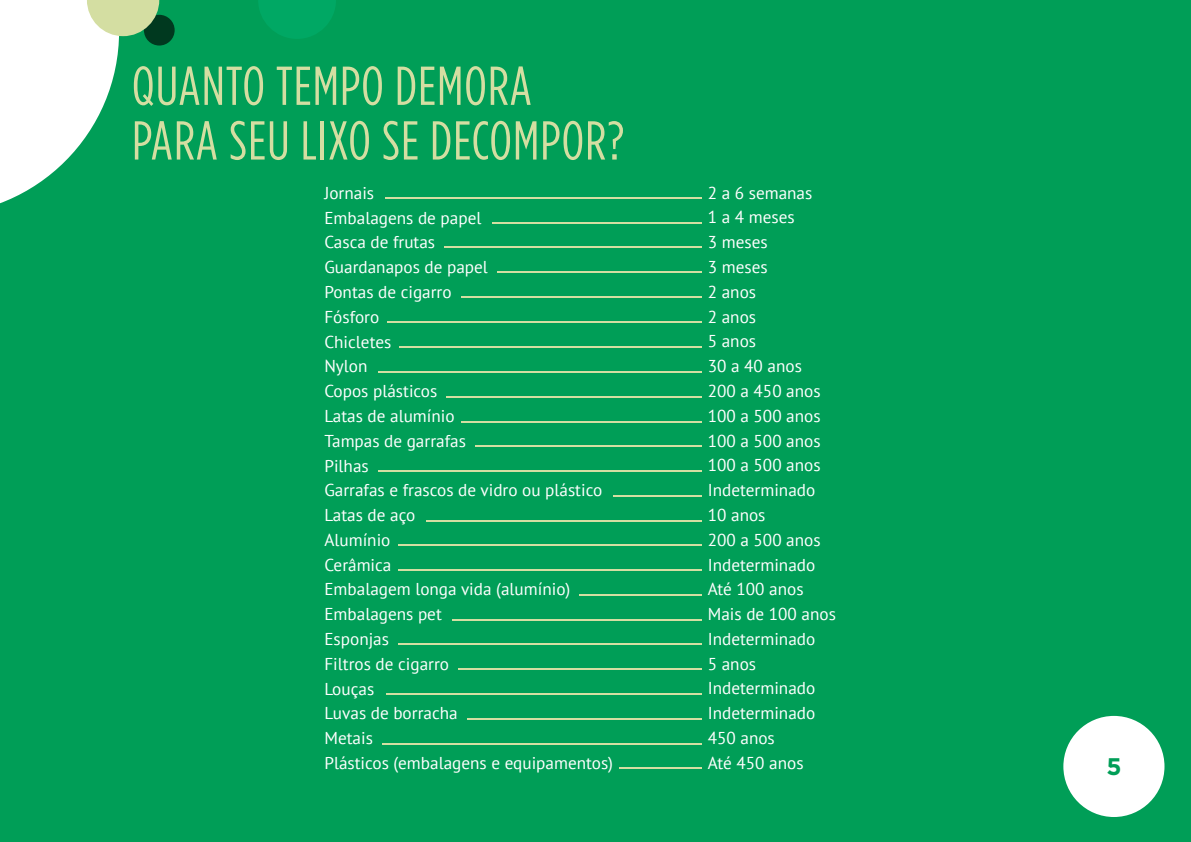
<style>
.page{position:relative;width:1191px;height:842px;background:#009e57}
.page>*{position:absolute;margin:0;border:0;box-sizing:border-box;transform-origin:0 0}
.t1{font:54.6px/54.6px "Gotham Condensed";letter-spacing:.02em;color:#d4dea2}
.t2{font:700 24px "Gotham";color:#009e57}
.t3{font:17.2px/24.8px "PT Sans";color:#fff}
</style>
<div class="page">
<div style="left:1063px;top:716px;width:101px;height:101px;background:#fff;border-radius:50%"></div>
<svg style="left:258px;top:0;width:78px;height:39px"></svg>
<div style="left:144px;top:15px;width:31px;height:31px;background:#00391f;border-radius:50%"></div>
<svg style="left:0;top:0;width:159px;height:204px"></svg>
<hr style="left:619px;top:768px;width:82px;height:1px;background:#d4dea2">
<hr style="left:382px;top:743px;width:319px;height:1px;background:#d4dea2">
<hr style="left:467px;top:718px;width:234px;height:1px;background:#d4dea2">
<hr style="left:386px;top:694px;width:315px;height:1px;background:#d4dea2">
<hr style="left:458px;top:668px;width:243px;height:1px;background:#d4dea2">
<hr style="left:398px;top:644px;width:303px;height:1px;background:#d4dea2">
<hr style="left:452px;top:619px;width:249px;height:1px;background:#d4dea2">
<hr style="left:579px;top:594px;width:122px;height:1px;background:#d4dea2">
<hr style="left:398px;top:569px;width:303px;height:1px;background:#d4dea2">
<hr style="left:398px;top:545px;width:303px;height:1px;background:#d4dea2">
<hr style="left:425px;top:520px;width:276px;height:1px;background:#d4dea2">
<hr style="left:613px;top:495px;width:88px;height:1px;background:#d4dea2">
<hr style="left:378px;top:470px;width:323px;height:1px;background:#d4dea2">
<hr style="left:475px;top:445px;width:226px;height:1px;background:#d4dea2">
<hr style="left:461px;top:421px;width:240px;height:1px;background:#d4dea2">
<hr style="left:446px;top:396px;width:255px;height:1px;background:#d4dea2">
<hr style="left:378px;top:371px;width:323px;height:2px;background:#d4dea2">
<hr style="left:399px;top:346px;width:302px;height:2px;background:#d4dea2">
<hr style="left:387px;top:322px;width:314px;height:1px;background:#d4dea2">
<hr style="left:461px;top:297px;width:240px;height:1px;background:#d4dea2">
<hr style="left:385px;top:197px;width:316px;height:2px;background:#d4dea2">
<hr style="left:497px;top:272px;width:204px;height:1px;background:#d4dea2">
<hr style="left:444px;top:247px;width:257px;height:1px;background:#d4dea2">
<hr style="left:492px;top:222px;width:209px;height:1px;background:#d4dea2">
<h1 class="t1" style="left:132px;top:58px;width:494px">QUANTO TEMPO DEMORA<br>PARA SEU LIXO SE DECOMPOR?</h1>
<p class="t3" style="left:324px;top:180px;width:290px">Jornais<br>Embalagens de papel<br>Casca de frutas<br>Guardanapos de papel<br>Pontas de cigarro<br>Fósforo<br>Chicletes<br>Nylon<br>Copos plásticos<br>Latas de alumínio<br>Tampas de garrafas<br>Pilhas<br>Garrafas e frascos de vidro ou plástico<br>Latas de aço<br>Alumínio<br>Cerâmica<br>Embalagem longa vida (alumínio)<br>Embalagens pet<br>Esponjas<br>Filtros de cigarro<br>Louças<br>Luvas de borracha<br>Metais<br>Plásticos (embalagens e equipamentos)</p>
<p class="t3" style="left:708px;top:180px;width:130px">2 a 6 semanas<br>1 a 4 meses<br>3 meses<br>3 meses<br>2 anos<br>2 anos<br>5 anos<br>30 a 40 anos<br>200 a 450 anos<br>100 a 500 anos<br>100 a 500 anos<br>100 a 500 anos<br>Indeterminado<br>10 anos<br>200 a 500 anos<br>Indeterminado<br>Até 100 anos<br>Mais de 100 anos<br>Indeterminado<br>5 anos<br>Indeterminado<br>Indeterminado<br>450 anos<br>Até 450 anos</p>
<h2 class="t2" style="left:1106px;top:752px;width:17px">5</h2>
</div>
